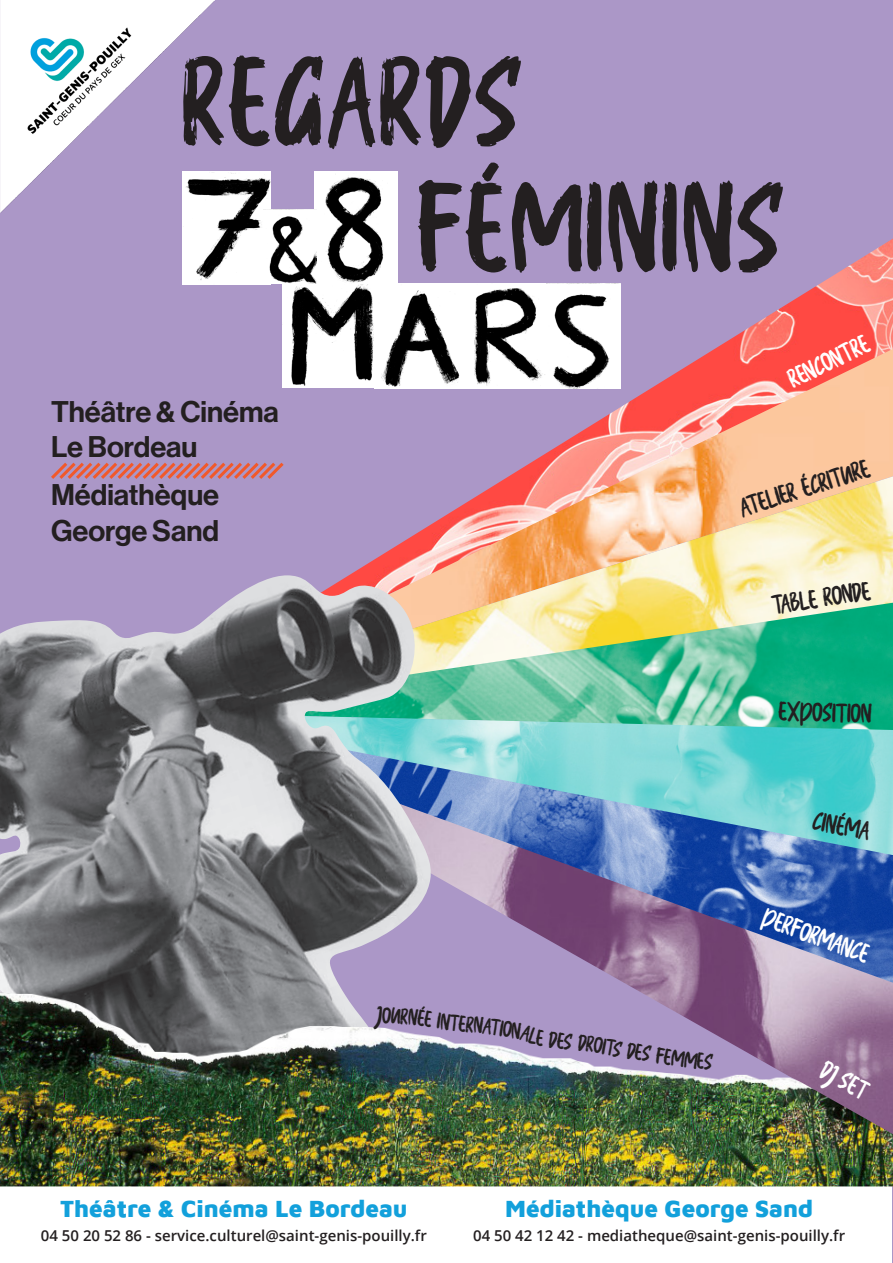
<style>
.page{position:relative;width:893px;height:1263px;background:#ab97c7}
.page>*{position:absolute;margin:0;border:0;box-sizing:border-box;transform-origin:0 0}
.t1{font:99.3px "Kulisha";letter-spacing:.04em;color:#231f20}
.t2{font:29.25px/35.1px "Neue Haas Display Mediu";color:#231f20}
.t3{font:900 24px "Maven Pro";color:#12a0db}
.t4{font:21px "Kulisha";color:#231f20}
.t5{font:21px "Kulisha";color:#fff}
.t6{font:18px "Kulisha";color:#231f20}
.t7{font:600 15px "Open Sans";color:#231f20}
</style>
<div class="page">
<img style="left:398px;top:239px;width:495px;height:110px">
<div style="left:1px;top:1185px;width:891px;height:78px;background:#fff"></div>
<img style="left:433px;top:694px;width:460px;height:20px">
<img style="left:433px;top:714px;width:460px;height:20px">
<img style="left:374px;top:349px;width:519px;height:127px">
<img style="left:349px;top:476px;width:544px;height:218px">
<img style="left:433px;top:734px;width:460px;height:249px">
<img style="left:182px;top:172px;width:88px;height:112px">
<img style="left:282px;top:284px;width:338px;height:104px">
<img style="left:314px;top:171px;width:84px;height:113px">
<img style="left:263px;top:209px;width:53px;height:75px">
<svg style="left:51px;top:462px;width:233px;height:17px"></svg>
<img style="left:0;top:0;width:215px;height:213px">
<img style="left:0;top:575px;width:433px;height:408px">
<img style="left:0;top:983px;width:893px;height:203px">
<svg style="left:482px;top:1018px;width:113px;height:34px"></svg>
<svg style="left:696px;top:1052px;width:17px;height:18px"></svg>
<p class="t1" style="left:183px;top:20px;width:340px">REGARDS</p>
<p class="t1" style="left:417px;top:146px;width:367px">FÉMININS</p>
<p class="t2" style="left:51px;top:394px;width:229px">Théâtre &amp; Cinéma<br>Le Bordeau</p>
<p class="t2" style="left:51px;top:478px;width:170px">Médiathèque<br>George Sand</p>
<p class="t6" style="left:378px;top:1000px;width:33px;rotate:4deg">JOUR</p>
<p class="t6" style="left:411px;top:1002px;width:43px;rotate:8deg">NÉE IN</p>
<p class="t6" style="left:451px;top:1007px;width:35px;rotate:6deg">TERN</p>
<p class="t6" style="left:597px;top:1030px;width:43px;rotate:10deg">OITS D</p>
<p class="t6" style="left:637px;top:1037px;width:64px;rotate:9deg">ES FEMM</p>
<p class="t5" style="left:782px;top:365px;width:89px;rotate:-26deg">RENCONTRE</p>
<p class="t4" style="left:735px;top:492px;width:137px;rotate:-18deg">ATELIER ÉCRITURE</p>
<p class="t4" style="left:770px;top:588px;width:101px;rotate:-8deg">TABLE RONDE</p>
<p class="t4" style="left:779px;top:694px;width:95px;rotate:2deg">EXPOSITION</p>
<p class="t4" style="left:816px;top:804px;width:59px;rotate:10deg">CINÉMA</p>
<p class="t5" style="left:770px;top:900px;width:113px;rotate:20deg">PERFORMANCE</p>
<p class="t5" style="left:830px;top:1053px;width:52px;rotate:28deg">DJ SET</p>
<p class="t3" style="left:60px;top:1191px;width:349px">Théâtre &amp; Cinéma Le Bordeau</p>
<p class="t7" style="left:41px;top:1225px;width:387px">04 50 20 52 86 - service.culturel@saint-genis-pouilly.fr</p>
<p class="t3" style="left:505px;top:1191px;width:309px">Médiathèque George Sand</p>
<p class="t7" style="left:473px;top:1225px;width:374px">04 50 42 12 42 - mediatheque@saint-genis-pouilly.fr</p>
</div>
